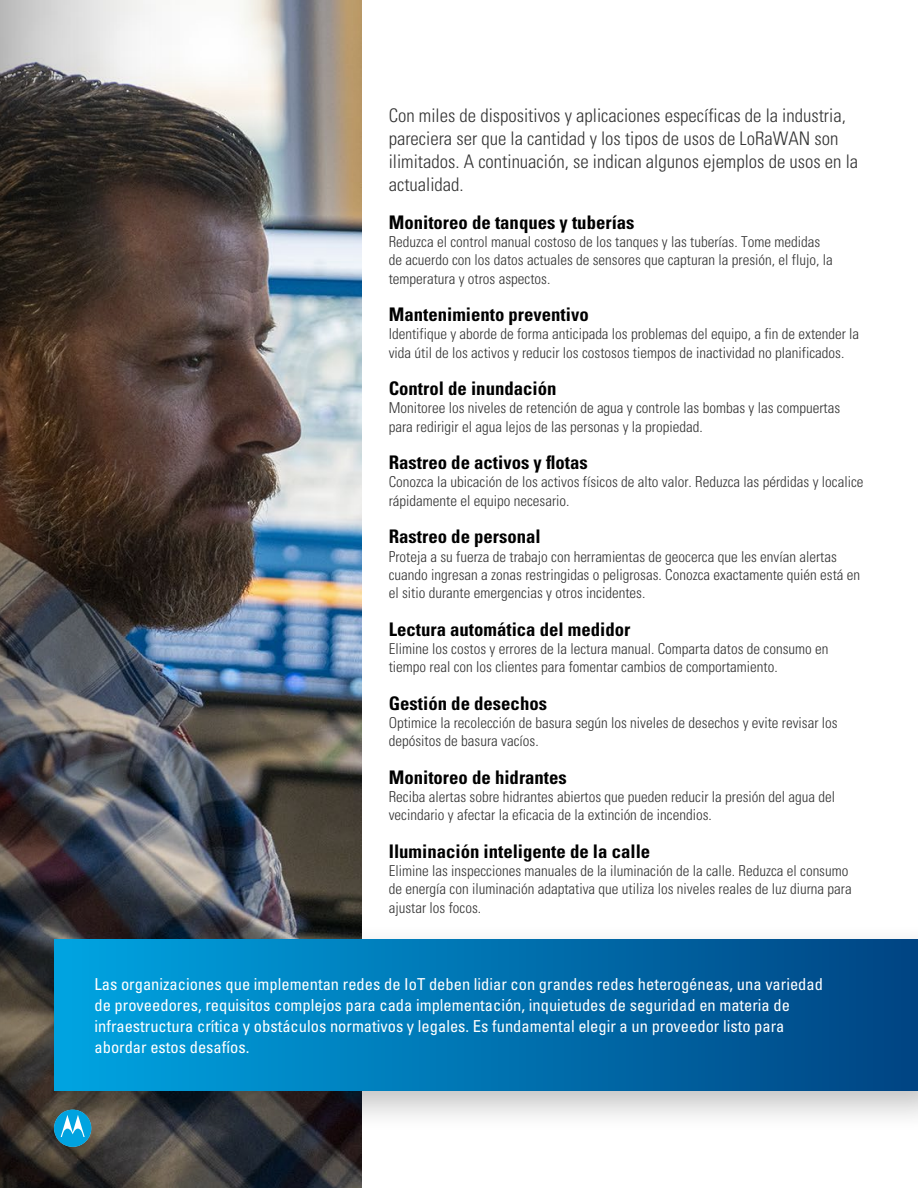
<style>
.page{position:relative;width:918px;height:1188px;background:#fff}
.page>*{position:absolute;margin:0;border:0;box-sizing:border-box;transform-origin:0 0}
.t1{font:700 condensed 18.75px "Univers LT Std";color:#000}
.t2{font:300 condensed 18.75px/23.2px "Univers LT Std";color:#343434}
.t3{font:condensed 16.5px/21px "Univers LT Std";color:#fff}
.t4{font:300 condensed 15px/18.3px "Univers LT Std";color:#343434}
</style>
<div class="page">
<img style="left:294px;top:0;width:68px;height:1188px">
<img style="left:0;top:0;width:294px;height:1188px">
<div style="left:28px;top:922px;width:890px;height:211px;background:#000;opacity:.25"></div>
<div style="left:54px;top:940px;width:864px;height:150px;background:linear-gradient(to right,#00a4e1,#004483)"></div>
<svg style="left:54px;top:1110px;width:37px;height:37px"></svg>
<p class="t2" style="left:389px;top:103px;width:471px">Con miles de dispositivos y aplicaciones específicas de la industria, pareciera ser que la cantidad y los tipos de usos de LoRaWAN son ilimitados. A continuación, se indican algunos ejemplos de usos en la actualidad.</p>
<p class="t1" style="left:389px;top:210px;width:247px">Monitoreo de tanques y tuberías</p>
<p class="t4" style="left:389px;top:233px;width:445px">Reduzca el control manual costoso de los tanques y las tuberías. Tome medidas de acuerdo con los datos actuales de sensores que capturan la presión, el flujo, la temperatura y otros aspectos.</p>
<p class="t1" style="left:389px;top:303px;width:201px">Mantenimiento preventivo</p>
<p class="t4" style="left:389px;top:325px;width:472px">Identifique y aborde de forma anticipada los problemas del equipo, a fin de extender la vida útil de los activos y reducir los costosos tiempos de inactividad no planificados.</p>
<p class="t1" style="left:389px;top:377px;width:169px">Control de inundación</p>
<p class="t4" style="left:389px;top:399px;width:453px">Monitoree los niveles de retención de agua y controle las bombas y las compuertas para redirigir el agua lejos de las personas y la propiedad.</p>
<p class="t1" style="left:389px;top:451px;width:200px">Rastreo de activos y flotas</p>
<p class="t4" style="left:389px;top:473px;width:476px">Conozca la ubicación de los activos físicos de alto valor. Reduzca las pérdidas y localice rápidamente el equipo necesario.</p>
<p class="t1" style="left:389px;top:525px;width:154px">Rastreo de personal</p>
<p class="t4" style="left:389px;top:547px;width:473px">Proteja a su fuerza de trabajo con herramientas de geocerca que les envían alertas cuando ingresan a zonas restringidas o peligrosas. Conozca exactamente quién está en el sitio durante emergencias y otros incidentes.</p>
<p class="t1" style="left:389px;top:617px;width:243px">Lectura automática del medidor</p>
<p class="t4" style="left:389px;top:640px;width:441px">Elimine los costos y errores de la lectura manual. Comparta datos de consumo en tiempo real con los clientes para fomentar cambios de comportamiento.</p>
<p class="t1" style="left:389px;top:691px;width:160px">Gestión de desechos</p>
<p class="t4" style="left:389px;top:714px;width:450px">Optimice la recolección de basura según los niveles de desechos y evite revisar los depósitos de basura vacíos.</p>
<p class="t1" style="left:389px;top:765px;width:180px">Monitoreo de hidrantes</p>
<p class="t4" style="left:389px;top:788px;width:448px">Reciba alertas sobre hidrantes abiertos que pueden reducir la presión del agua del vecindario y afectar la eficacia de la extinción de incendios.</p>
<p class="t1" style="left:389px;top:840px;width:263px">Iluminación inteligente de la calle</p>
<p class="t4" style="left:389px;top:862px;width:464px">Elimine las inspecciones manuales de la iluminación de la calle. Reduzca el consumo de energía con iluminación adaptativa que utiliza los niveles reales de luz diurna para ajustar los focos.</p>
<p class="t3" style="left:94px;top:973px;width:730px">Las organizaciones que implementan redes de IoT deben lidiar con grandes redes heterogéneas, una variedad de proveedores, requisitos complejos para cada implementación, inquietudes de seguridad en materia de infraestructura crítica y obstáculos normativos y legales. Es fundamental elegir a un proveedor listo para abordar estos desafíos.</p>
</div>
